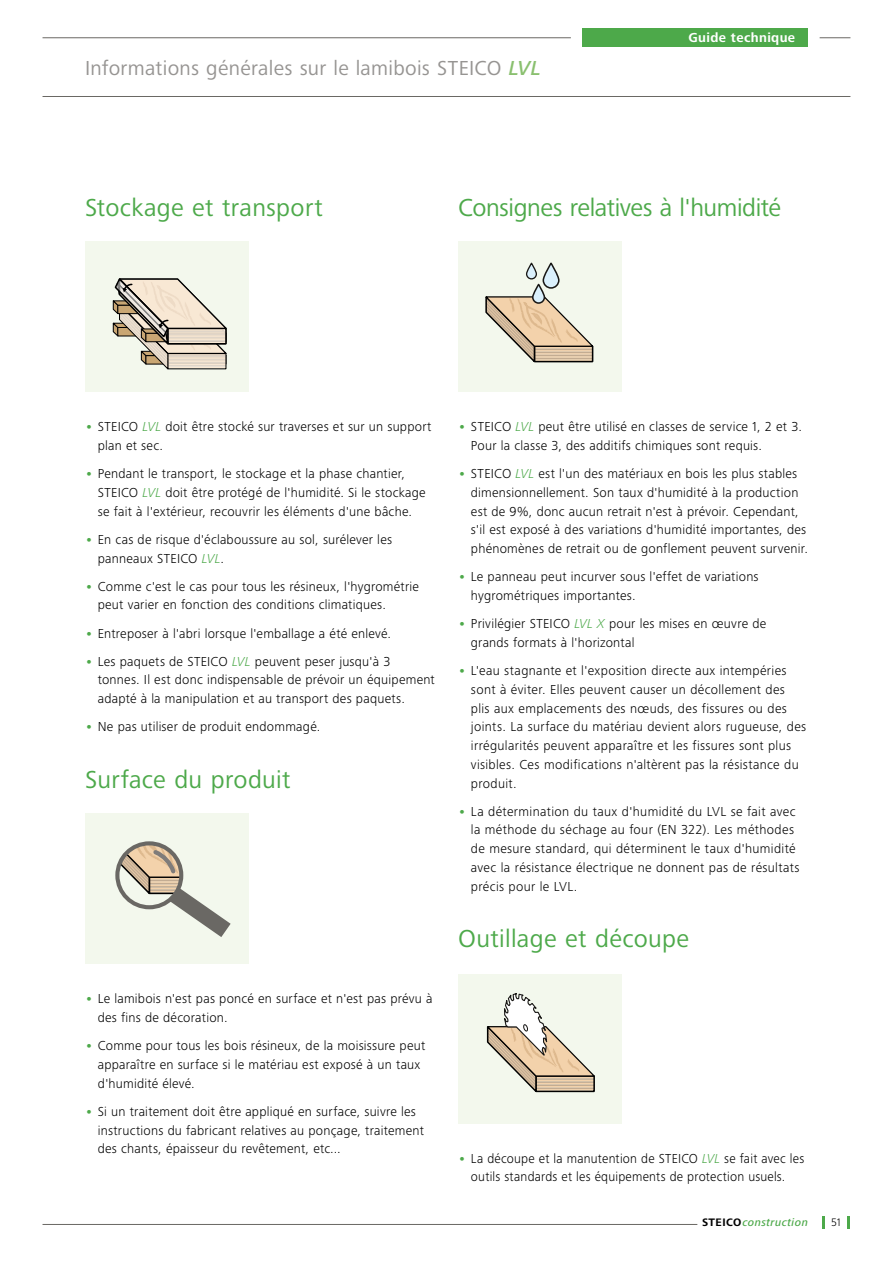
<style>
.page{position:relative;width:893px;height:1263px;background:#fff}
.page>*{position:absolute;margin:0;border:0;box-sizing:border-box;transform-origin:0 0}
.t1{font:25.5px "Frutiger Next LTW1 G";letter-spacing:.01em;color:#4da94a}
.t2{font:25.5px "Frutiger Next LTW1 G";letter-spacing:-.015em;color:#4da94a}
.t3{font:21px "Frutiger Next LTW1 G";letter-spacing:.015em;color:#969492}
.t4{font:300 13.5px/18.8px "Frutiger Next LTW1 G";letter-spacing:.02em;color:#000}
.t5{font:700 13.5px "Frutiger Next LTW1 G";letter-spacing:.03em;color:#fff}
.t6{font:italic 500 11.25px "Frutiger Next LTW1 G";letter-spacing:.035em;color:#4da94a}
.t7{font:300 11.25px "Frutiger Next LTW1 G";color:#000}
.s1{font-weight:500;font-style:italic;color:#8ac06f}
.s2{font-weight:700;color:#4da94a}
.s3{font-style:italic;color:#4da94a}
.s4{font-weight:700;font-style:normal;color:#000}
</style>
<div class="page">
<hr style="left:43px;top:38px;width:528px;height:1px;background:#6a6864">
<div style="left:583px;top:28px;width:225px;height:19px;background:#4da94a"></div>
<hr style="left:820px;top:38px;width:30px;height:1px;background:#6a6864">
<hr style="left:43px;top:1224px;width:654px;height:1px;background:#6a6864">
<svg style="left:822px;top:1216px;width:3px;height:13px"></svg>
<svg style="left:847px;top:1216px;width:3px;height:13px"></svg>
<hr style="left:43px;top:96px;width:807px;height:1px;background:#6a6864">
<div style="left:85px;top:242px;width:163px;height:150px;background:#f3f8ed"></div>
<svg style="left:112px;top:278px;width:115px;height:92px"></svg>
<div style="left:85px;top:813px;width:163px;height:151px;background:#f3f8ed"></div>
<svg style="left:117px;top:843px;width:114px;height:94px"></svg>
<div style="left:458px;top:242px;width:163px;height:150px;background:#f3f8ed"></div>
<svg style="left:485px;top:296px;width:109px;height:67px"></svg>
<svg style="left:533px;top:284px;width:11px;height:19px"></svg>
<div style="left:532px;top:284px;width:13px;height:20px;border:2px solid #191816;border-radius:6px"></div>
<svg style="left:543px;top:263px;width:16px;height:25px"></svg>
<div style="left:542px;top:262px;width:18px;height:27px;border:2px solid #191816;border-radius:8px"></div>
<svg style="left:527px;top:263px;width:9px;height:16px"></svg>
<div style="left:526px;top:263px;width:11px;height:16px;border:1px solid #191816;border-radius:5px"></div>
<div style="left:458px;top:974px;width:163px;height:149px;background:#f3f8ed"></div>
<svg style="left:486px;top:993px;width:109px;height:100px"></svg>
<h2 class="t3" style="left:85px;top:56px;width:457px">Informations générales sur le lamibois STEICO <span class="s1">LVL</span></h2>
<p class="t5" style="left:688px;top:30px;width:108px">Guide technique</p>
<h1 class="t1" style="left:85px;top:193px;width:239px">Stockage et transport</h1>
<h1 class="t2" style="left:458px;top:193px;width:324px">Consignes relatives à l'humidité</h1>
<p class="t4" style="left:98px;top:417px;width:335px;text-indent:-13px"><span class="s2">•</span> STEICO <span class="s3">LVL</span> doit être stocké sur traverses et sur un support plan et sec.</p>
<p class="t4" style="left:98px;top:464px;width:329px;text-indent:-13px"><span class="s2">•</span> Pendant le transport, le stockage et la phase chantier,<br>STEICO <span class="s3">LVL</span> doit être protégé de l'humidité. Si le stockage se fait à l'extérieur, recouvrir les éléments d'une bâche.</p>
<p class="t4" style="left:98px;top:530px;width:296px;text-indent:-13px"><span class="s2">•</span> En cas de risque d'éclaboussure au sol, surélever les panneaux STEICO <span class="s3">LVL</span>.</p>
<p class="t4" style="left:98px;top:577px;width:323px;text-indent:-13px"><span class="s2">•</span> Comme c'est le cas pour tous les résineux, l'hygrométrie peut varier en fonction des conditions climatiques.</p>
<p class="t4" style="left:85px;top:624px;width:305px"><span class="s2">•</span> Entreposer à l'abri lorsque l'emballage a été enlevé.</p>
<p class="t4" style="left:98px;top:652px;width:338px;text-indent:-13px"><span class="s2">•</span> Les paquets de STEICO <span class="s3">LVL</span> peuvent peser jusqu'à 3<br>tonnes. Il est donc indispensable de prévoir un équipement adapté à la manipulation et au transport des paquets.</p>
<p class="t4" style="left:85px;top:717px;width:234px"><span class="s2">•</span> Ne pas utiliser de produit endommagé.</p>
<h1 class="t1" style="left:85px;top:764px;width:207px">Surface du produit</h1>
<p class="t4" style="left:98px;top:989px;width:336px;text-indent:-13px"><span class="s2">•</span> Le lamibois n'est pas poncé en surface et n'est pas prévu à des fins de décoration.</p>
<p class="t4" style="left:98px;top:1036px;width:329px;text-indent:-13px"><span class="s2">•</span> Comme pour tous les bois résineux, de la moisissure peut apparaître en surface si le matériau est exposé à un taux d'humidité élevé.</p>
<p class="t4" style="left:98px;top:1102px;width:328px;text-indent:-13px"><span class="s2">•</span> Si un traitement doit être appliqué en surface, suivre les instructions du fabricant relatives au ponçage, traitement des chants, épaisseur du revêtement, etc...</p>
<p class="t4" style="left:471px;top:417px;width:330px;text-indent:-13px"><span class="s2">•</span> STEICO <span class="s3">LVL</span> peut être utilisé en classes de service 1, 2 et 3.<br>Pour la classe 3, des additifs chimiques sont requis.</p>
<p class="t4" style="left:471px;top:464px;width:337px;text-indent:-13px"><span class="s2">•</span> STEICO <span class="s3">LVL</span> est l'un des matériaux en bois les plus stables dimensionnellement. Son taux d'humidité à la production est de 9%, donc aucun retrait n'est à prévoir. Cependant, s'il est exposé à des variations d'humidité importantes, des phénomènes de retrait ou de gonflement peuvent survenir.</p>
<p class="t4" style="left:471px;top:567px;width:289px;text-indent:-13px"><span class="s2">•</span> Le panneau peut incurver sous l'effet de variations hygrométriques importantes.</p>
<p class="t4" style="left:471px;top:614px;width:297px;text-indent:-13px"><span class="s2">•</span> Privilégier STEICO <span class="s3">LVL X</span> pour les mises en œuvre de grands formats à l'horizontal</p>
<p class="t4" style="left:471px;top:661px;width:337px;text-indent:-13px"><span class="s2">•</span> L'eau stagnante et l'exposition directe aux intempéries sont à éviter. Elles peuvent causer un décollement des plis aux emplacements des nœuds, des fissures ou des joints. La surface du matériau devient alors rugueuse, des irrégularités peuvent apparaître et les fissures sont plus visibles. Ces modifications n'altèrent pas la résistance du produit.</p>
<p class="t4" style="left:471px;top:802px;width:330px;text-indent:-13px"><span class="s2">•</span> La détermination du taux d'humidité du LVL se fait avec la méthode du séchage au four (EN 322). Les méthodes de mesure standard, qui déterminent le taux d'humidité avec la résistance électrique ne donnent pas de résultats précis pour le LVL.</p>
<h1 class="t1" style="left:458px;top:924px;width:232px">Outillage et découpe</h1>
<p class="t4" style="left:471px;top:1149px;width:335px;text-indent:-13px"><span class="s2">•</span> La découpe et la manutention de STEICO <span class="s3">LVL</span> se fait avec les outils standards et les équipements de protection usuels.</p>
<p class="t6" style="left:702px;top:1216px;width:107px"><span class="s4">STEICO</span>construction</p>
<p class="t7" style="left:831px;top:1216px;width:12px">51</p>
</div>
